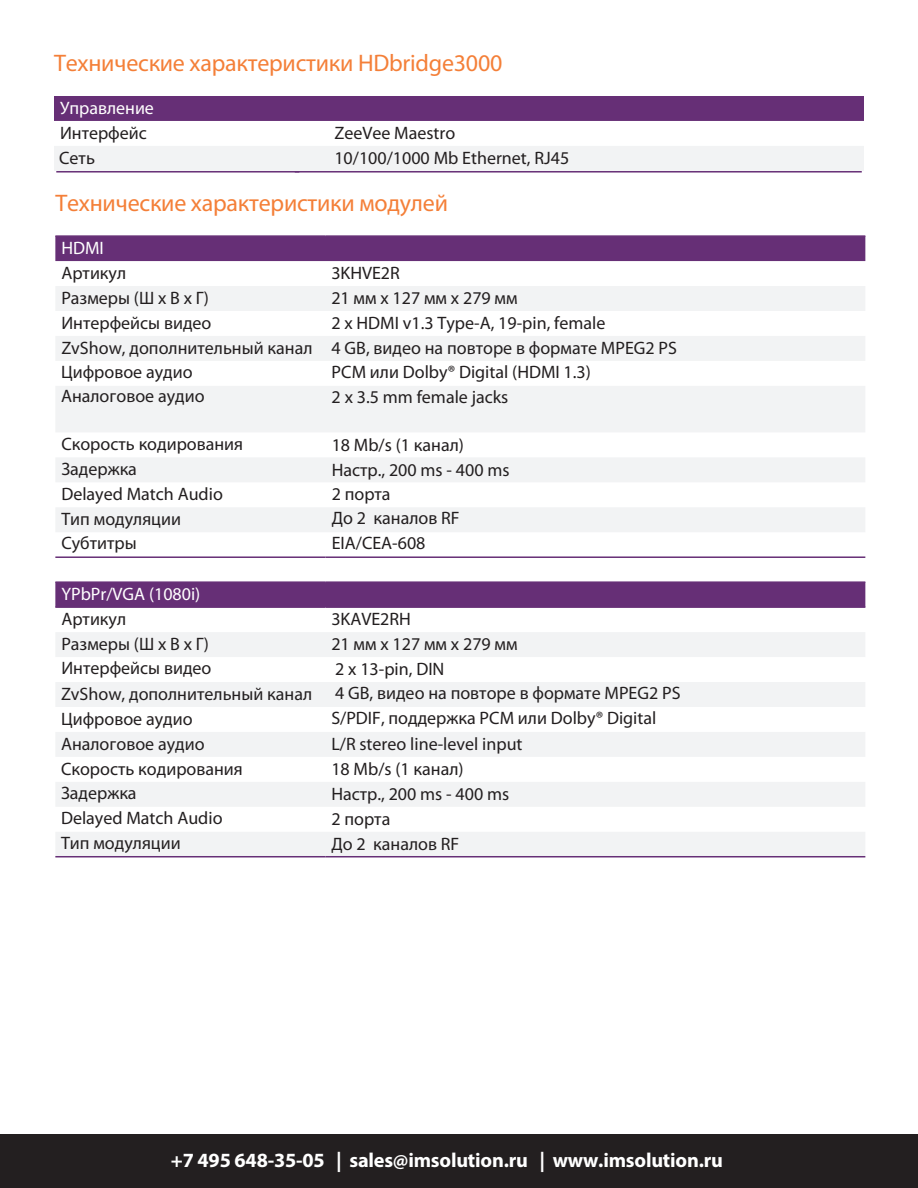
<style>
.page{position:relative;width:918px;height:1188px;background:#fff}
.page>*{position:absolute;margin:0;border:0;box-sizing:border-box;transform-origin:0 0}
.t1{font:24px "Myriad Pro";letter-spacing:-.01em;color:#f47f38}
.t2{font:24px "Myriad Pro";letter-spacing:-.01em;color:#f47f38}
.t3{font:700 20.25px "Myriad Pro";letter-spacing:-.01em;color:#fff}
.General_Text{font:18px/24.9px "Myriad Pro";color:#231f20}
.Specification_Value{font:18px "Myriad Pro";color:#231f20}
.General_Text-2{font:18px "Myriad Pro";color:#fff}
.s1{color:#fff}
</style>
<div class="page">
<div style="left:54px;top:96px;width:810px;height:25px;background:#662f76"></div>
<div style="left:54px;top:146px;width:810px;height:25px;background:#f2f3f4"></div>
<div style="left:0;top:1134px;width:918px;height:54px;background:#231f20"></div>
<div style="left:55px;top:237px;width:810px;height:25px;background:#662f76"></div>
<svg style="left:55px;top:286px;width:810px;height:570px;fill:#f2f3f4"></svg>
<hr style="left:55px;top:235px;width:270px;height:2px;background:#662f76">
<hr style="left:325px;top:235px;width:540px;height:2px;background:#662f76">
<hr style="left:55px;top:581px;width:270px;height:2px;background:#662f76">
<hr style="left:325px;top:581px;width:540px;height:2px;background:#662f76">
<hr style="left:55px;top:606px;width:270px;height:2px;background:#662f76">
<hr style="left:325px;top:606px;width:540px;height:2px;background:#662f76">
<hr style="left:55px;top:856px;width:270px;height:1px;background:#662f76">
<hr style="left:325px;top:856px;width:540px;height:1px;background:#662f76">
<hr style="left:55px;top:556px;width:270px;height:2px;background:#662f76">
<hr style="left:325px;top:556px;width:540px;height:2px;background:#662f76">
<hr style="left:56px;top:171px;width:243px;height:2px;background:#662f76">
<hr style="left:295px;top:171px;width:567px;height:2px;background:#662f76">
<p class="t1" style="left:54px;top:48px;width:450px">Технические характеристики HDbridge3000</p>
<p class="General_Text" style="left:59px;top:96px;width:96px"><span class="s1">Управление<br></span>Интерфейс<br>Сеть</p>
<p class="General_Text" style="left:334px;top:121px;width:236px">ZeeVee Maestro<br>10/100/1000 Mb Ethernet, RJ45</p>
<p class="t2" style="left:55px;top:190px;width:394px">Технические характеристики модулей</p>
<p class="General_Text" style="left:61px;top:236px;width:152px"><span class="s1">HDMI<br></span>Артикул<br>Размеры (Ш x В x Г)<br>Интерфейсы видео</p>
<p class="General_Text" style="left:331px;top:261px;width:276px">3KHVE2R<br>21 мм x 127 мм x 279 мм<br>2 x HDMI v1.3 Type-A, 19-pin, female</p>
<p class="Specification_Value" style="left:61px;top:338px;width:617px">ZvShow, дополнительный канал 4 GB, видео на повторе в формате MPEG2 PS</p>
<p class="General_Text" style="left:61px;top:361px;width:145px;line-height:24px">Цифровое аудио<br>Аналоговое аудио</p>
<p class="General_Text" style="left:61px;top:432px;width:183px">Скорость кодирования<br>Задержка<br>Delayed Match Audio<br>Тип модуляции<br>Субтитры</p>
<p class="General_Text" style="left:332px;top:360px;width:261px;line-height:24.3px">PCM или Dolby® Digital (HDMI 1.3)<br>2 x 3.5 mm female jacks</p>
<p class="General_Text" style="left:332px;top:434px;width:179px;line-height:24.3px">18 Mb/s (1 канал)<br>Настр., 200 ms - 400 ms<br>2 порта<br>До 2 каналов RF<br>EIA/CEA-608</p>
<p class="General_Text-2" style="left:61px;top:584px;width:141px">YPbPr/VGA (1080i)</p>
<p class="General_Text" style="left:61px;top:607px;width:152px;line-height:24.5px">Артикул<br>Размеры (Ш x В x Г)<br>Интерфейсы видео</p>
<p class="General_Text" style="left:61px;top:682px;width:253px">ZvShow, дополнительный канал<br>Цифровое аудио<br>Аналоговое аудио<br>Скорость кодирования<br>Задержка<br>Delayed Match Audio<br>Тип модуляции</p>
<p class="General_Text" style="left:331px;top:607px;width:351px">3KAVE2RH<br>21 мм x 127 мм x 279 мм<br>2 x 13-pin, DIN<br>4 GB, видео на повторе в формате MPEG2 PS<br>S/PDIF, поддержка PCM или Dolby® Digital<br>L/R stereo line-level input<br>18 Mb/s (1 канал)<br>Настр., 200 ms - 400 ms<br>2 порта<br>До 2 каналов RF</p>
<p class="t3" style="left:171px;top:1147px;width:554px">+7 495 648-35-05 | sales@imsolution.ru | www.imsolution.ru</p>
</div>
